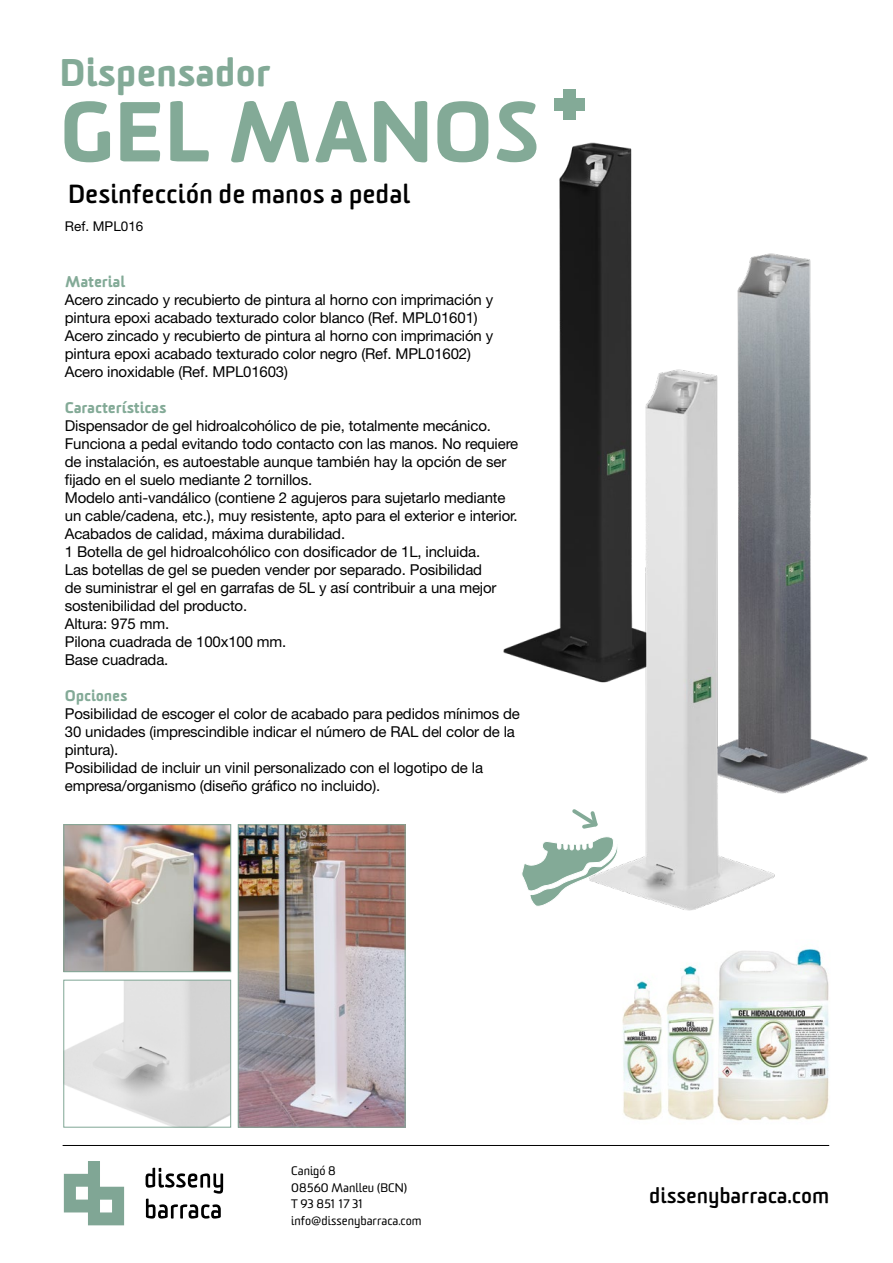
<style>
.page{position:relative;width:893px;height:1263px;background:#fff}
.page>*{position:absolute;margin:0;border:0;box-sizing:border-box;transform-origin:0 0}
.t1{font:900 82.5px "Sommet Rounded";letter-spacing:-.01em;color:#83aa97}
.t2{font:900 37.5px "Sommet Rounded";letter-spacing:-.01em;color:#83aa97}
.t3{font:700 25.5px "Sommet Rounded";color:#000}
.t4{font:700 20.85px "Sommet Rounded";letter-spacing:-.005em;color:#000}
.t5{font:15px/18px "Helvetica Neue LT Std";letter-spacing:-.01em;color:#000}
.t6{font:900 15px "Sommet Rounded";letter-spacing:-.01em;color:#83aa97}
.t7{font:13.5px "Helvetica Neue LT Std";color:#000}
.t8{font:12px/16.5px "Sommet Rounded";color:#000}
</style>
<div class="page">
<hr style="left:63px;top:1145px;width:766px;height:1px;background:#000">
<svg style="left:64px;top:1161px;width:60px;height:64px"></svg>
<svg style="left:146px;top:1168px;width:77px;height:50px"></svg>
<div style="left:554px;top:98px;width:31px;height:12px;background:#83aa97"></div>
<div style="left:563px;top:89px;width:12px;height:31px;background:#83aa97"></div>
<img style="left:66px;top:982px;width:163px;height:143px">
<div style="left:64px;top:980px;width:167px;height:147px;border:1px solid #80a695"></div>
<img style="left:66px;top:826px;width:163px;height:144px">
<div style="left:64px;top:824px;width:167px;height:148px;border:1px solid #80a695"></div>
<img style="left:240px;top:826px;width:163px;height:299px">
<div style="left:238px;top:824px;width:167px;height:303px;border:1px solid #80a695"></div>
<img style="left:737px;top:253px;width:131px;height:540px">
<img style="left:503px;top:110px;width:129px;height:564px">
<img style="left:570px;top:334px;width:217px;height:577px">
<svg style="left:522px;top:806px;width:96px;height:103px"></svg>
<img style="left:622px;top:948px;width:207px;height:173px">
<h2 class="t2" style="left:60px;top:48px;width:213px">Dispensador</h2>
<h1 class="t1" style="left:60px;top:78px;width:483px">GEL MANOS</h1>
<h3 class="t3" style="left:68px;top:177px;width:344px">Desinfección de manos a pedal</h3>
<p class="t7" style="left:65px;top:219px;width:80px">Ref. MPL016</p>
<p class="t6" style="left:65px;top:272px;width:62px">Material</p>
<p class="t5" style="left:65px;top:291px;width:430px">Acero zincado y recubierto de pintura al horno con imprimación y pintura epoxi acabado texturado color blanco (Ref. MPL01601)<br>Acero zincado y recubierto de pintura al horno con imprimación y pintura epoxi acabado texturado color negro (Ref. MPL01602)<br>Acero inoxidable (Ref. MPL01603)</p>
<p class="t6" style="left:65px;top:398px;width:103px">Características</p>
<p class="t5" style="left:65px;top:417px;width:455px">Dispensador de gel hidroalcohólico de pie, totalmente mecánico.<br>Funciona a pedal evitando todo contacto con las manos. No requiere de instalación, es autoestable aunque también hay la opción de ser fijado en el suelo mediante 2 tornillos.<br>Modelo anti-vandálico (contiene 2 agujeros para sujetarlo mediante un cable/cadena, etc.), muy resistente, apto para el exterior e interior.<br>Acabados de calidad, máxima durabilidad.<br>1 Botella de gel hidroalcohólico con dosificador de 1L, incluida.<br>Las botellas de gel se pueden vender por separado. Posibilidad<br>de suministrar el gel en garrafas de 5L y así contribuir a una mejor sostenibilidad del producto.<br>Altura: 975 mm.<br>Pilona cuadrada de 100x100 mm.<br>Base cuadrada.</p>
<p class="t6" style="left:65px;top:686px;width:64px">Opciones</p>
<p class="t5" style="left:65px;top:705px;width:457px">Posibilidad de escoger el color de acabado para pedidos mínimos de 30 unidades (imprescindible indicar el número de RAL del color de la pintura).<br>Posibilidad de incluir un vinil personalizado con el logotipo de la empresa/organismo (diseño gráfico no incluido).</p>
<p class="t8" style="left:291px;top:1163px;width:132px">Canigó 8<br>08560 Manlleu (BCN)<br>T 93 851 17 31 info@dissenybarraca.com</p>
<h3 class="t4" style="left:649px;top:1182px;width:181px">dissenybarraca.com</h3>
</div>
